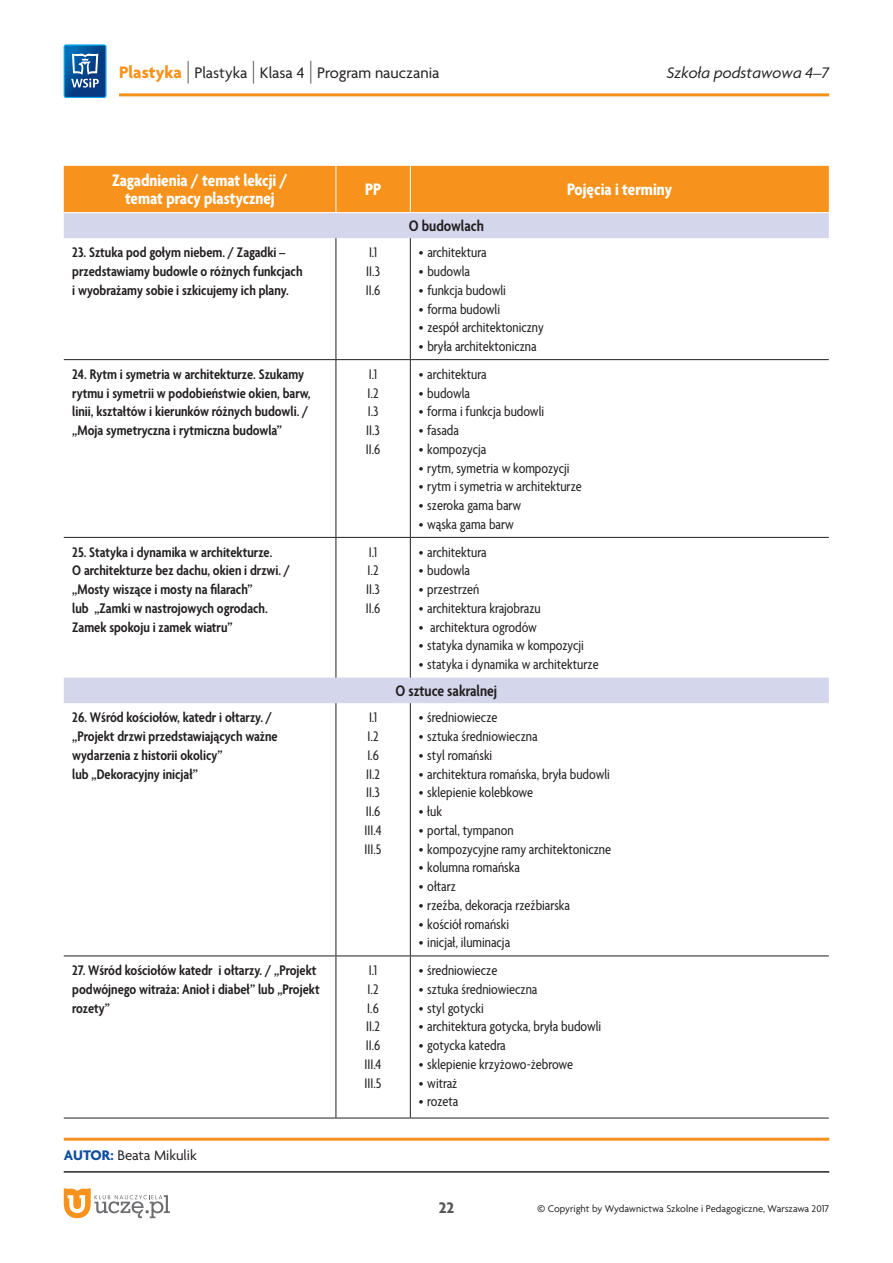
<style>
.page{position:relative;width:893px;height:1263px;background:#fff}
.page>*{position:absolute;margin:0;border:0;box-sizing:border-box;transform-origin:0 0}
.t1{font:700 condensed 18px/18px "Agenda Pl";color:#fff;text-align:center}
.t2{font:16.5px "Agenda Pl";color:#231f20}
.t3{font:600 condensed 16.5px "Agenda Pl";color:#231f20}
.t4{font:italic 16.5px "Agenda Pl";color:#231f20}
.t5{font:700 16.5px "Agenda Pl";color:#57585a}
.t6{font:condensed 15px/18.8px "Agenda Pl";color:#231f20}
.t7{font:600 condensed 15px/18.8px "Agenda Pl";color:#231f20}
.t8{font:15px "Agenda Pl";color:#231f20}
.t9{font:10.5px "Agenda Pl";color:#231f20}
.s1{font-weight:700;font-size:18px;color:#f7931d}
.s2{font-weight:100;font-size:24px}
.s3{font-weight:700;color:#0d4da1}
.s4{font-size:13.5px}
</style>
<div class="page">
<hr style="left:119px;top:93px;width:710px;height:3px;background:#f7931d">
<svg style="left:64px;top:45px;width:42px;height:53px;background:#296ba8"></svg>
<hr style="left:64px;top:1138px;width:765px;height:3px;background:#f7931d">
<hr style="left:64px;top:1171px;width:765px;height:1px;background:#231f20">
<svg style="left:64px;top:1188px;width:106px;height:30px"></svg>
<div style="left:64px;top:166px;width:765px;height:46px;background:#f7931d"></div>
<svg style="left:64px;top:213px;width:765px;height:490px"></svg>
<hr style="left:336px;top:238px;width:1px;height:121px;background:#231f20">
<hr style="left:410px;top:238px;width:1px;height:121px;background:#231f20">
<hr style="left:64px;top:359px;width:272px;height:1px;background:#231f20">
<hr style="left:336px;top:359px;width:74px;height:1px;background:#231f20">
<hr style="left:336px;top:360px;width:1px;height:177px;background:#231f20">
<hr style="left:410px;top:359px;width:419px;height:1px;background:#231f20">
<hr style="left:410px;top:360px;width:1px;height:177px;background:#231f20">
<hr style="left:64px;top:537px;width:272px;height:1px;background:#231f20">
<hr style="left:336px;top:537px;width:74px;height:1px;background:#231f20">
<hr style="left:336px;top:538px;width:1px;height:140px;background:#231f20">
<hr style="left:410px;top:537px;width:419px;height:1px;background:#231f20">
<hr style="left:410px;top:538px;width:1px;height:140px;background:#231f20">
<hr style="left:336px;top:703px;width:1px;height:252px;background:#231f20">
<hr style="left:410px;top:703px;width:1px;height:252px;background:#231f20">
<hr style="left:64px;top:955px;width:272px;height:1px;background:#231f20">
<hr style="left:336px;top:955px;width:74px;height:1px;background:#231f20">
<hr style="left:336px;top:956px;width:1px;height:162px;background:#231f20">
<hr style="left:410px;top:955px;width:419px;height:1px;background:#231f20">
<hr style="left:410px;top:956px;width:1px;height:162px;background:#231f20">
<hr style="left:64px;top:1118px;width:272px;height:1px;background:#231f20">
<hr style="left:336px;top:1118px;width:74px;height:1px;background:#231f20">
<hr style="left:410px;top:1118px;width:419px;height:1px;background:#231f20">
<hr style="left:336px;top:166px;width:1px;height:46px;background:#fff">
<hr style="left:410px;top:166px;width:1px;height:46px;background:#fff">
<p class="t2" style="left:119px;top:63px;width:322px"><span class="s1">Plastyka</span> <span class="s2">|</span> Plastyka <span class="s2">|</span> Klasa 4 <span class="s2">|</span> Program nauczania</p>
<p class="t4" style="left:667px;top:63px;width:164px">Szkoła podstawowa 4–7</p>
<p class="t1" style="left:112px;top:171px;width:177px">Zagadnienia / temat lekcji / temat pracy plastycznej</p>
<p class="t1" style="left:365px;top:180px;width:18px">PP</p>
<p class="t1" style="left:567px;top:180px;width:106px">Pojęcia i terminy</p>
<p class="t3" style="left:409px;top:216px;width:77px">O budowlach</p>
<p class="t7" style="left:72px;top:243px;width:232px">23. Sztuka pod gołym niebem. / Zagadki – przedstawiamy budowle o różnych funkcjach i wyobrażamy sobie i szkicujemy ich plany.</p>
<p class="t6" style="left:366px;top:243px;width:16px">I.1<br>II.3<br>II.6</p>
<p class="t6" style="left:419px;top:243px;width:69px">• architektura</p>
<p class="t6" style="left:419px;top:262px;width:53px">• budowla</p>
<p class="t6" style="left:419px;top:280px;width:89px">• funkcja budowli</p>
<p class="t6" style="left:419px;top:299px;width:83px">• forma budowli</p>
<p class="t6" style="left:419px;top:318px;width:127px">• zespół architektoniczny</p>
<p class="t6" style="left:419px;top:337px;width:119px">• bryła architektoniczna</p>
<p class="t7" style="left:72px;top:364px;width:240px">24. Rytm i symetria w architekturze. Szukamy rytmu i symetrii w podobieństwie okien, barw, linii, kształtów i kierunków różnych budowli. / „Moja symetryczna i rytmiczna budowla”</p>
<p class="t6" style="left:366px;top:364px;width:16px">I.1<br>I.2<br>I.3<br>II.3<br>II.6</p>
<p class="t6" style="left:419px;top:364px;width:69px">• architektura</p>
<p class="t6" style="left:419px;top:383px;width:53px">• budowla</p>
<p class="t6" style="left:419px;top:402px;width:127px">• forma i funkcja budowli</p>
<p class="t6" style="left:419px;top:421px;width:42px">• fasada</p>
<p class="t6" style="left:419px;top:439px;width:69px">• kompozycja</p>
<p class="t6" style="left:419px;top:458px;width:152px">• rytm, symetria w kompozycji</p>
<p class="t6" style="left:419px;top:477px;width:165px">• rytm i symetria w architekturze</p>
<p class="t6" style="left:419px;top:496px;width:104px">• szeroka gama barw</p>
<p class="t6" style="left:419px;top:514px;width:97px">• wąska gama barw</p>
<p class="t7" style="left:72px;top:542px;width:219px">25. Statyka i dynamika w architekturze.<br>O architekturze bez dachu, okien i drzwi. / „Mosty wiszące i mosty na filarach”<br>lub „Zamki w nastrojowych ogrodach.<br>Zamek spokoju i zamek wiatru”</p>
<p class="t6" style="left:366px;top:542px;width:16px">I.1<br>I.2<br>II.3<br>II.6</p>
<p class="t6" style="left:419px;top:542px;width:69px">• architektura</p>
<p class="t6" style="left:419px;top:561px;width:53px">• budowla</p>
<p class="t6" style="left:419px;top:580px;width:62px">• przestrzeń</p>
<p class="t6" style="left:419px;top:598px;width:123px">• architektura krajobrazu</p>
<p class="t6" style="left:419px;top:617px;width:120px">• architektura ogrodów</p>
<p class="t6" style="left:419px;top:636px;width:167px">• statyka dynamika w kompozycji</p>
<p class="t6" style="left:419px;top:655px;width:181px">• statyka i dynamika w architekturze</p>
<p class="t3" style="left:395px;top:681px;width:103px">O sztuce sakralnej</p>
<p class="t7" style="left:72px;top:708px;width:207px">26. Wśród kościołów, katedr i ołtarzy. / „Projekt drzwi przedstawiających ważne wydarzenia z historii okolicy”<br>lub „Dekoracyjny inicjał”</p>
<p class="t6" style="left:365px;top:708px;width:18px">I.1<br>I.2<br>I.6<br>II.2<br>II.3<br>II.6<br>III.4<br>III.5</p>
<p class="t6" style="left:419px;top:708px;width:80px">• średniowiecze</p>
<p class="t6" style="left:419px;top:727px;width:120px">• sztuka średniowieczna</p>
<p class="t6" style="left:419px;top:745px;width:75px">• styl romański</p>
<p class="t6" style="left:419px;top:764px;width:193px">• architektura romańska, bryła budowli</p>
<p class="t6" style="left:419px;top:783px;width:116px">• sklepienie kolebkowe</p>
<p class="t6" style="left:419px;top:802px;width:25px">• łuk</p>
<p class="t6" style="left:419px;top:820px;width:96px">• portal, tympanon</p>
<p class="t6" style="left:419px;top:839px;width:194px">• kompozycyjne ramy architektoniczne</p>
<p class="t6" style="left:419px;top:858px;width:103px">• kolumna romańska</p>
<p class="t6" style="left:419px;top:877px;width:39px">• ołtarz</p>
<p class="t6" style="left:419px;top:895px;width:153px">• rzeźba, dekoracja rzeźbiarska</p>
<p class="t6" style="left:419px;top:914px;width:92px">• kościół romański</p>
<p class="t6" style="left:419px;top:933px;width:93px">• inicjał, iluminacja</p>
<p class="t7" style="left:72px;top:961px;width:249px">27. Wśród kościołów katedr i ołtarzy. / „Projekt podwójnego witraża: Anioł i diabeł” lub „Projekt rozety”</p>
<p class="t6" style="left:365px;top:961px;width:18px">I.1<br>I.2<br>I.6<br>II.2<br>II.6<br>III.4<br>III.5</p>
<p class="t6" style="left:419px;top:961px;width:80px">• średniowiecze</p>
<p class="t6" style="left:419px;top:979px;width:120px">• sztuka średniowieczna</p>
<p class="t6" style="left:419px;top:998px;width:66px">• styl gotycki</p>
<p class="t6" style="left:419px;top:1017px;width:184px">• architektura gotycka, bryła budowli</p>
<p class="t6" style="left:419px;top:1036px;width:89px">• gotycka katedra</p>
<p class="t6" style="left:419px;top:1054px;width:156px">• sklepienie krzyżowo-żebrowe</p>
<p class="t6" style="left:419px;top:1073px;width:40px">• witraż</p>
<p class="t6" style="left:419px;top:1092px;width:41px">• rozeta</p>
<p class="t8" style="left:64px;top:1146px;width:134px"><span class="s3">Autor:</span> Beata Mikulik</p>
<p class="t5" style="left:439px;top:1197px;width:17px">22</p>
<p class="t9" style="left:537px;top:1202px;width:294px"><span class="s4">©</span> Copyright by Wydawnictwa Szkolne i Pedagogiczne, Warszawa 2017</p>
</div>
